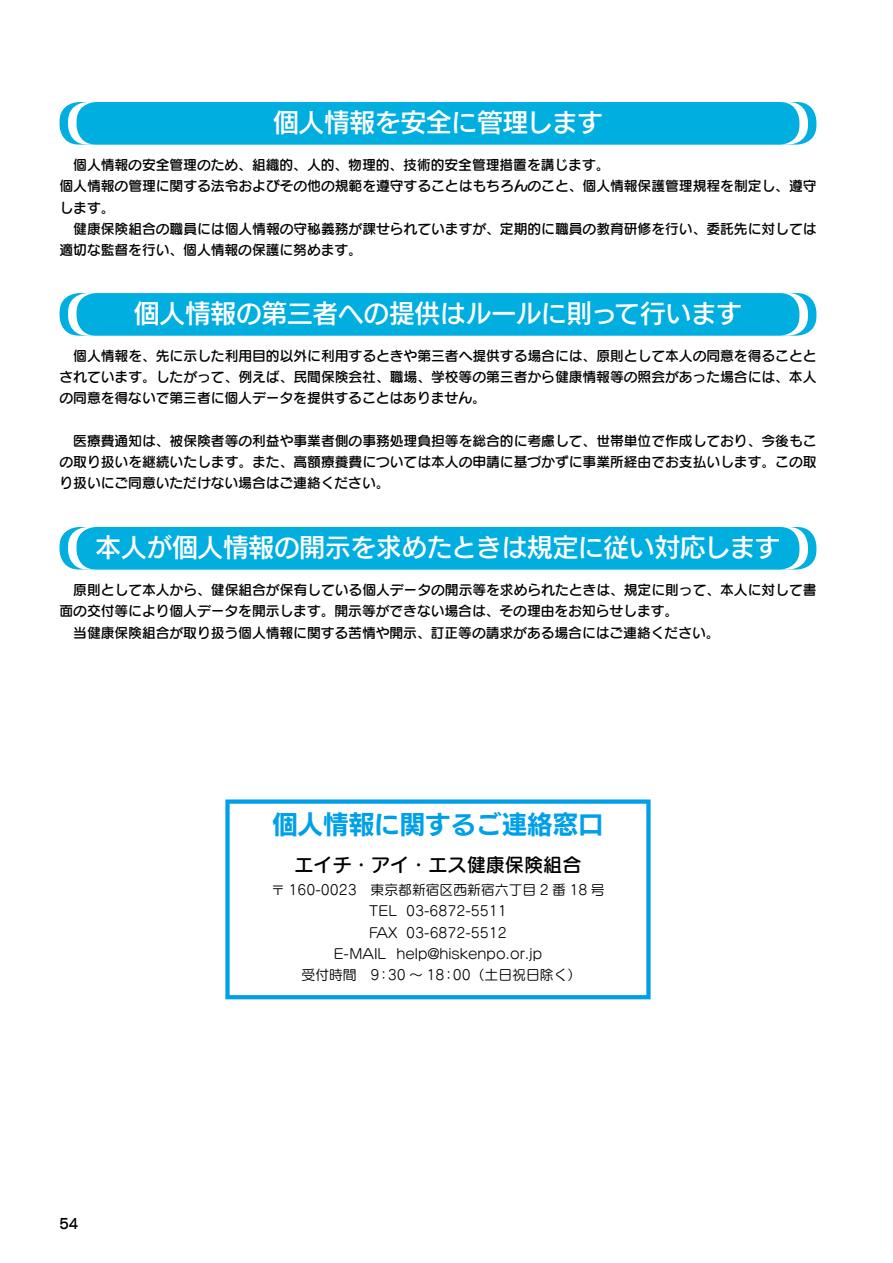
<style>
.page{position:relative;width:893px;height:1263px;background:#fff}
.page>*{position:absolute;margin:0;border:0;box-sizing:border-box;transform-origin:0 0}
.t1{font:25.5px "New Rodin Pro DB";color:#fff}
.t2{font:25.5px "New Rodin Pro B";color:#00a0e9}
.t3{font:19.2px "Seurat Pro DB";color:#000}
.t4{font:14.4px "New Cezanne Pro DB";color:#000;scale:.9 1}
.t5{font:13.8px/21.3px "Seurat Pro DB";letter-spacing:-.005em;color:#000;text-align:justify}
.t6{font:13.8px/21.3px "Seurat Pro M";color:#000;text-align:center}
</style>
<div class="page">
<div style="left:60px;top:293px;width:756px;height:43px;background:#00aee0;border-radius:20px"></div>
<svg style="left:68px;top:293px;width:740px;height:43px"></svg>
<div style="left:77px;top:293px;width:722px;height:43px;background:#00aee0;border-radius:20px"></div>
<div style="left:60px;top:527px;width:756px;height:42px;background:#00aee0;border-radius:20px"></div>
<svg style="left:68px;top:527px;width:740px;height:42px"></svg>
<div style="left:77px;top:527px;width:722px;height:42px;background:#00aee0;border-radius:20px"></div>
<div style="left:60px;top:102px;width:756px;height:43px;background:#00aee0;border-radius:20px"></div>
<svg style="left:68px;top:102px;width:740px;height:43px"></svg>
<div style="left:77px;top:102px;width:722px;height:43px;background:#00aee0;border-radius:20px"></div>
<div style="left:225px;top:799px;width:426px;height:200px;border:4px solid #00a0e9"></div>
<h1 class="t1" style="left:273px;top:100px;width:331px">個人情報を安全に管理します</h1>
<p class="t5" style="left:60px;top:154px;width:759px;text-align:left">　個人情報の安全管理のため、組織的、人的、物理的、技術的安全管理措置を講じます。<br>個人情報の管理に関する法令およびその他の規範を遵守することはもちろんのこと、個人情報保護管理規程を制定し、遵守します。<br>　健康保険組合の職員には個人情報の守秘義務が課せられていますが、定期的に職員の教育研修を行い、委託先に対しては適切な監督を行い、個人情報の保護に努めます。</p>
<h1 class="t1" style="left:134px;top:291px;width:609px">個人情報の第三者への提供はルールに則って行います</h1>
<p class="t5" style="left:60px;top:344px;width:759px">　個人情報を、先に示した利用目的以外に利用するときや第三者へ提供する場合には、原則として本人の同意を得ることとされています。したがって、例えば、民間保険会社、職場、学校等の第三者から健康情報等の照会があった場合には、本人の同意を得ないで第三者に個人データを提供することはありません。</p>
<p class="t5" style="left:60px;top:429px;width:759px">　医療費通知は、被保険者等の利益や事業者側の事務処理負担等を総合的に考慮して、世帯単位で作成しており、今後もこの取り扱いを継続いたします。また、高額療養費については本人の申請に基づかずに事業所経由でお支払いします。この取り扱いにご同意いただけない場合はご連絡ください。</p>
<h1 class="t1" style="left:96px;top:525px;width:686px">本人が個人情報の開示を求めたときは規定に従い対応します</h1>
<p class="t5" style="left:60px;top:579px;width:759px;text-align:left">　原則として本人から、健保組合が保有している個人データの開示等を求められたときは、規定に則って、本人に対して書面の交付等により個人データを開示します。開示等ができない場合は、その理由をお知らせします。<br>　当健康保険組合が取り扱う個人情報に関する苦情や開示、訂正等の請求がある場合にはご連絡ください。</p>
<h1 class="t2" style="left:272px;top:803px;width:333px">個人情報に関するご連絡窓口</h1>
<p class="t4" style="left:60px;top:1211px;width:22px">54</p>
<h2 class="t3" style="left:294px;top:852px;width:289px">エイチ・アイ・エス健康保険組合</h2>
<p class="t6" style="left:271px;top:879px;width:335px">〒 160-0023　東京都新宿区西新宿六丁目 2 番 18 号<br>TEL 03-6872-5511<br>FAX 03-6872-5512<br>E-MAIL help@hiskenpo.or.jp<br>受付時間　9：30 〜 18：00（土日祝日除く）</p>
</div>
